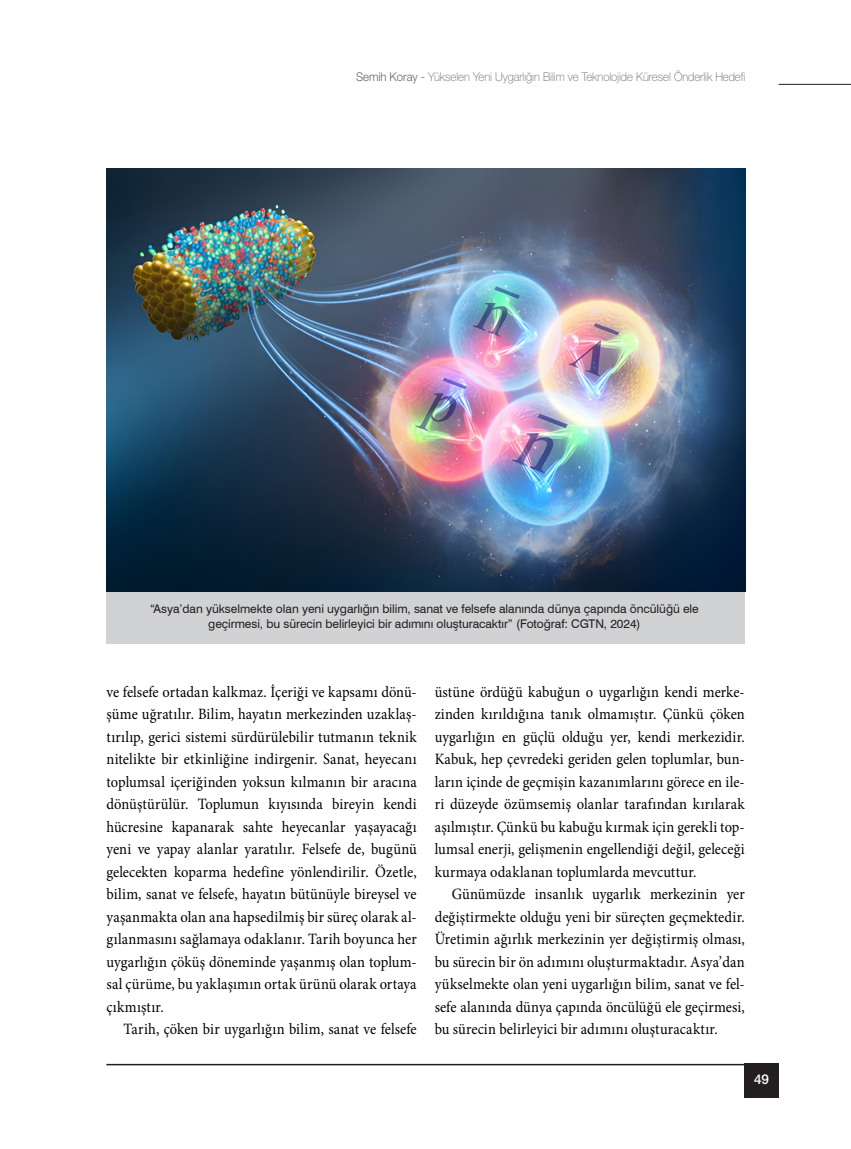
<style>
.page{position:relative;width:851px;height:1149px;background:#fff}
.page>*{position:absolute;margin:0;border:0;box-sizing:border-box;transform-origin:0 0}
.t1{font:15.75px/22.5px "Minion Pro";letter-spacing:.01em;color:#000;text-align:justify;scale:.92 1}
.t2{font:500 13.5px "Helvetica Neue LT Pro";color:#fff}
.t3{font:12px/15px "Swiss 721 BT";letter-spacing:-.005em;color:#231f20;text-align:center}
.t4{font:100 12px "Helvetica Neue LT Pro";letter-spacing:-.005em;color:#636366;scale:.94 1}
.s1{font-weight:300}
</style>
<div class="page">
<hr style="left:106px;top:1063px;width:672px;height:1px;background:#231f20">
<div style="left:744px;top:1063px;width:34px;height:34px;background:#231f20"></div>
<hr style="left:778px;top:84px;width:72px;height:1px;background:#231f20">
<div style="left:106px;top:591px;width:638px;height:52px;background:#d1d2d4"></div>
<img style="left:106px;top:169px;width:639px;height:422px">
<p class="t4" style="left:356px;top:70px;width:415px"><span class="s1">Semih Koray -</span> Yükselen Yeni Uygarlığın Bilim ve Teknolojide Küresel Önderlik Hedefi</p>
<p class="t3" style="left:150px;top:600px;width:550px">“Asya’dan yü kselmekte olan yeni uygarlığın bilim, sanat ve felsefe alanında dü nya çapında öncü lüğü ele geçirmesi, bu sü recin belirleyici bir adımını oluşturacaktır” (Fotoğraf: CGTN, 2024)</p>
<p class="t1" style="left:106px;top:680px;width:338px">ve felsefe ortadan kalkmaz. İçeriği ve kapsamı dönü&shy;şüme uğratılır. Bilim, hayatın merkezinden uzaklaş&shy;tırılıp, gerici sistemi sürdürülebilir tutmanın teknik nitelikte bir etkinliğine indirgenir. Sanat, heyecanı toplumsal içeriğinden yoksun kılmanın bir aracına dönüştürülür. Toplumun kıyısında bireyin kendi hücresine kapanarak sahte heyecanlar yaşayacağı yeni ve yapay alanlar yaratılır. Felsefe de, bugünü gelecekten koparma hedefine yönlendirilir. Özetle, bilim, sanat ve felsefe, hayatın bütünüyle bireysel ve yaşanmakta olan ana hapsedilmiş bir süreç olarak al&shy;gılanmasını sağlamaya odaklanır. Tarih boyunca her uygarlığın çöküş döneminde yaşanmış olan toplum&shy;sal çürüme, bu yaklaşımın ortak ürünü olarak ortaya çıkmıştır.</p>
<p class="t1" style="left:124px;top:1017px;width:320px">Tarih, çöken bir uygarlığın bilim, sanat ve felsefe</p>
<p class="t1" style="left:434px;top:680px;width:338px">üstüne ördüğü kabuğun o uygarlığın kendi merke&shy;zinden kırıldığına tanık olmamıştır. Çünkü çöken uygarlığın en güçlü olduğu yer, kendi merkezidir.<br>Kabuk, hep çevredeki geriden gelen toplumlar, bun&shy;ların içinde de geçmişin kazanımlarını görece en ile&shy;ri düzeyde özümsemiş olanlar tarafından kırılarak aşılmıştır. Çünkü bu kabuğu kırmak için gerekli top&shy;lumsal enerji, gelişmenin engellendiği değil, geleceği kurmaya odaklanan toplumlarda mevcuttur.</p>
<p class="t1" style="left:434px;top:882px;width:338px;text-indent:17px">Günümüzde insanlık uygarlık merkezinin yer değiştirmekte olduğu yeni bir süreçten geçmektedir.<br>Üretimin ağırlık merkezinin yer değiştirmiş olması, bu sürecin bir ön adımını oluşturmaktadır. Asya’dan yükselmekte olan yeni uygarlığın bilim, sanat ve fel&shy;sefe alanında dünya çapında öncülüğü ele geçirmesi, bu sürecin belirleyici bir adımını oluşturacaktır.</p>
<p class="t2" style="left:754px;top:1070px;width:17px">49</p>
</div>
